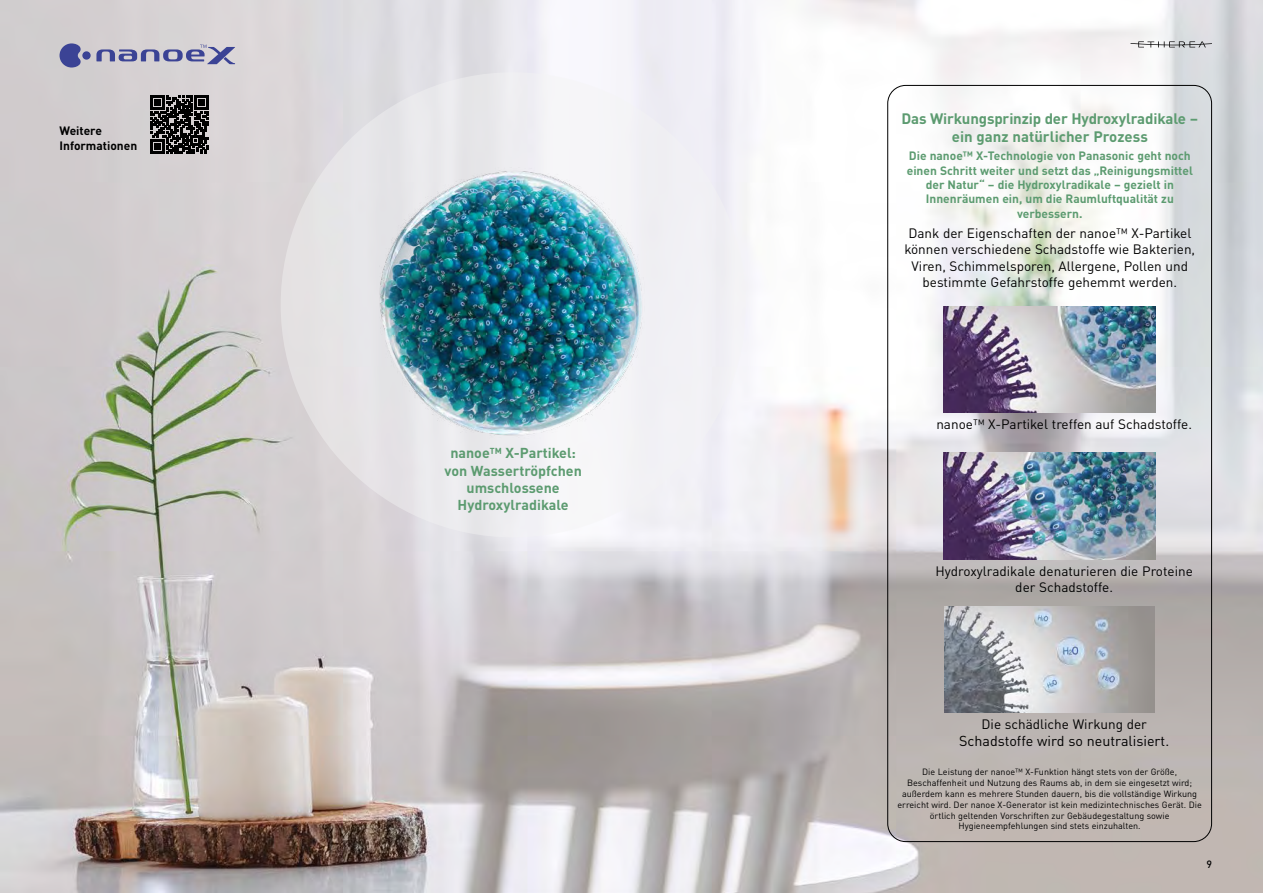
<style>
.page{position:relative;width:1263px;height:893px;background:#fff}
.page>*{position:absolute;margin:0;border:0;box-sizing:border-box;transform-origin:0 0}
.t1{font:700 15px/18px "DIN Pro";letter-spacing:-.01em;color:#5c9b70;text-align:center}
.t2{font:700 14.25px/17.1px "DIN Pro";color:#5c9b70;text-align:center}
.t3{font:14.25px "DIN Pro";color:#000}
.t4{font:13.5px/16.2px "DIN Pro";color:#000;text-align:center}
.t5{font:700 12px/14.4px "DIN Pro";color:#5c9b70;text-align:center}
.t6{font:700 12px/14.4px "DIN Pro";color:#000}
.t7{font:500 10.5px "DIN Pro";color:#000}
.t8{font:9px/10.8px "DIN Pro";color:#000;text-align:center}
</style>
<div class="page">
<img style="left:0;top:0;width:1263px;height:893px">
<svg style="left:150px;top:95px;width:59px;height:59px;background:#373536"></svg>
<img style="left:943px;top:453px;width:213px;height:106px">
<img style="left:943px;top:306px;width:213px;height:106px">
<img style="left:944px;top:606px;width:211px;height:106px">
<div style="left:281px;top:72px;width:465px;height:465px;background:linear-gradient(to right,#e4e2e4,#f6f6fa);border-radius:50%"></div>
<img style="left:359px;top:151px;width:308px;height:308px">
<div style="left:82px;top:51px;width:9px;height:9px;background:#3b4395;border-radius:50%"></div>
<svg style="left:60px;top:43px;width:21px;height:25px"></svg>
<svg style="left:96px;top:45px;width:139px;height:19px;background:#a0a0bd"></svg>
<svg style="left:1130px;top:41px;width:82px;height:7px"></svg>
<h3 class="t6" style="left:60px;top:123px;width:79px">Weitere<br>Informationen</h3>
<h2 class="t2" style="left:444px;top:444px;width:139px">nanoe™ X-Partikel: von Wassertröpfchen umschlossene<br>Hydroxylradikale</h2>
<h1 class="t1" style="left:901px;top:108px;width:298px">Das Wirkungsprinzip der Hydroxylradikale – ein ganz natürlicher Prozess</h1>
<h3 class="t5" style="left:907px;top:148px;width:288px">Die nanoe™ X-Technologie von Panasonic geht noch einen Schritt weiter und setzt das „Reinigungsmittel der Natur“ – die Hydroxylradikale – gezielt in Innenräumen ein, um die Raumluftqualität zu verbessern.</h3>
<h3 class="t4" style="left:904px;top:224px;width:292px">Dank der Eigenschaften der nanoe™ X-Partikel können verschiedene Schadstoffe wie Bakterien, Viren, Schimmelsporen, Allergene, Pollen und bestimmte Gefahrstoffe gehemmt werden.</h3>
<h3 class="t4" style="left:936px;top:415px;width:257px">nanoe™ X-Partikel treffen auf Schadstoffe.</h3>
<h3 class="t4" style="left:935px;top:562px;width:259px">Hydroxylradikale denaturieren die Proteine der Schadstoffe.</h3>
<h3 class="t4" style="left:981px;top:715px;width:167px">Die schädliche Wirkung der</h3>
<h2 class="t3" style="left:959px;top:730px;width:212px">Schadstoffe wird so neutralisiert.</h2>
<p class="t8" style="left:897px;top:766px;width:306px">Die Leistung der nanoe™ X-Funktion hängt stets von der Größe, Beschaffenheit und Nutzung des Raums ab, in dem sie eingesetzt wird; außerdem kann es mehrere Stunden dauern, bis die vollständige Wirkung erreicht wird. Der nanoe X-Generator ist kein medizintechnisches Gerät. Die örtlich geltenden Vorschriften zur Gebäudegestaltung sowie Hygieneempfehlungen sind stets einzuhalten.</p>
<p class="t7" style="left:1206px;top:856px;width:7px">9</p>
</div>
